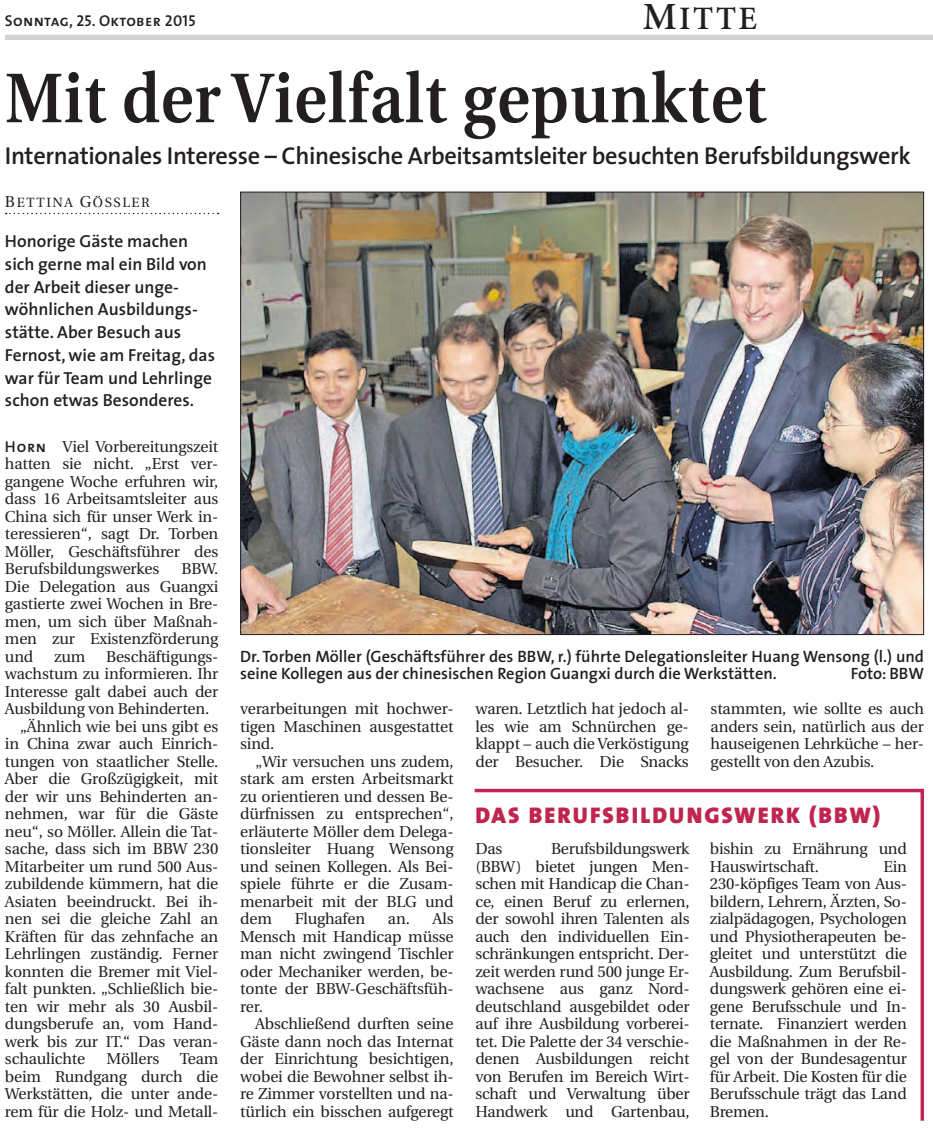
<style>
.page{position:relative;width:933px;height:1146px;background:#fff}
.page>*{position:absolute;margin:0;border:0;box-sizing:border-box;transform-origin:0 0}
.t1{font:600 70px "Utopia";letter-spacing:.015em;color:#231f20;scale:.9 1}
.t2{font:32.73px "Minion Semibold SC850";color:#231f20}
.t3{font:600 24.5px "The Sans";letter-spacing:-.015em;color:#231f20}
.t4{font:900 22.75px "The Sans";letter-spacing:.09em;color:#bf254f}
.t5{font:600 17.5px/22.8px "The Sans";color:#231f20}
.t6{font:600 16.45px/17.5px "The Sans";color:#231f20}
.t7{font:15.75px/17.5px "Utopia";letter-spacing:-.01em;color:#231f20;text-align:justify}
.t8{font:15.75px "The Sans Semi Bold Caps";letter-spacing:.02em;color:#231f20}
.t9{font:13.47px "Utopia Regular SC850";letter-spacing:.12em;color:#231f20}
.s1{font-size:38.5px}
.s2{font-size:15.75px}
.s3{font-family:"The Sans Semi Bold Caps"}
</style>
<div class="page">
<div style="left:5px;top:35px;width:928px;height:5px;background:#d1d2d4"></div>
<svg style="left:6px;top:213px;width:213px;height:1px"></svg>
<img style="left:242px;top:194px;width:680px;height:439px">
<svg style="left:474px;top:788px;width:451px;height:333px"></svg>
<p class="t8" style="left:5px;top:8px;width:192px">Sonntag, 25. Oktober 2015</p>
<p class="t2" style="left:642px;top:2px;width:115px"><span class="s1">M</span>ITTE</p>
<p class="t1" style="left:5px;top:59px;width:847px">Mit der Vielfalt gepunktet</p>
<p class="t3" style="left:5px;top:136px;width:907px">Internationales Interesse – Chinesische Arbeitsamtsleiter besuchten Berufsbildungswerk</p>
<p class="t9" style="left:5px;top:195px;width:146px"><span class="s2">B</span>ETTINA <span class="s2">G</span>ÖSSLER</p>
<p class="t5" style="left:5px;top:229px;width:212px">Honorige Gäste machen sich gerne mal ein Bild von der Arbeit dieser unge&shy;wöhnlichen Ausbildungs&shy;stätte. Aber Besuch aus<br>Fernost, wie am Freitag, das war für Team und Lehrlinge schon etwas Besonderes.</p>
<p class="t7" style="left:5px;top:438px;width:215px"><span class="s3">Horn</span> Viel Vorbereitungszeit hatten sie nicht. „Erst ver&shy;gangene Woche erfuhren wir, dass 16 Arbeitsamtsleiter aus China sich für unser Werk in&shy;teressieren“, sagt Dr. Torben Möller, Geschäftsführer des Berufsbildungswerkes</p>
<p class="t7" style="left:5px;top:560px;width:215px;text-indent:177px">BBW.<br>Die Delegation aus Guangxi gastierte zwei Wochen in Bre&shy;men, um sich über Maßnah&shy;men zur Existenzförderung und</p>
<p class="t7" style="left:54px;top:648px;width:33px">zum</p>
<p class="t7" style="left:106px;top:648px;width:114px">Beschäftigungs-</p>
<p class="t7" style="left:5px;top:665px;width:215px">wachstum zu informieren. Ihr</p>
<p class="t7" style="left:5px;top:683px;width:215px">Interesse galt dabei auch der</p>
<p class="t7" style="left:5px;top:700px;width:206px">Ausbildung von Behinderten.</p>
<p class="t7" style="left:20px;top:718px;width:200px">„Ähnlich wie bei uns gibt es</p>
<p class="t7" style="left:5px;top:735px;width:215px">in China zwar auch Einrich-</p>
<p class="t7" style="left:5px;top:753px;width:215px">tungen von staatlicher Stelle.</p>
<p class="t7" style="left:5px;top:770px;width:215px">Aber die Großzügigkeit, mit</p>
<p class="t7" style="left:5px;top:788px;width:215px">der wir uns Behinderten an-</p>
<p class="t7" style="left:5px;top:805px;width:215px">nehmen, war für die Gäste</p>
<p class="t7" style="left:5px;top:823px;width:215px">neu“, so Möller. Allein die Tat-</p>
<p class="t7" style="left:5px;top:840px;width:215px">sache, dass sich im BBW 230</p>
<p class="t7" style="left:5px;top:858px;width:215px">Mitarbeiter um rund 500 Aus-</p>
<p class="t7" style="left:5px;top:875px;width:215px">zubildende kümmern, hat die</p>
<p class="t7" style="left:5px;top:893px;width:215px">Asiaten beeindruckt. Bei ih-</p>
<p class="t7" style="left:5px;top:910px;width:215px">nen sei die gleiche Zahl an</p>
<p class="t7" style="left:5px;top:928px;width:215px">Kräften für das zehnfache an</p>
<p class="t7" style="left:5px;top:945px;width:215px">Lehrlingen zuständig. Ferner</p>
<p class="t7" style="left:5px;top:963px;width:215px">konnten die Bremer mit Viel-</p>
<p class="t7" style="left:5px;top:980px;width:215px">falt punkten. „Schließlich bie-</p>
<p class="t7" style="left:5px;top:998px;width:215px">ten wir mehr als 30 Ausbil-</p>
<p class="t7" style="left:5px;top:1015px;width:215px">dungsberufe an, vom Hand-</p>
<p class="t7" style="left:5px;top:1033px;width:215px">werk bis zur IT.“ Das veran-</p>
<p class="t7" style="left:5px;top:1050px;width:82px">schaulichte</p>
<p class="t7" style="left:106px;top:1050px;width:54px">Möllers</p>
<p class="t7" style="left:5px;top:1050px;width:215px;text-indent:175px">Team beim Rundgang durch die Werkstätten, die unter ande&shy;rem für die Holz- und Metall-</p>
<p class="t6" style="left:240px;top:647px;width:685px">Dr. Torben Möller (Geschäftsführer des BBW, r.) führte Delegationsleiter Huang Wensong (l.) und seine Kollegen aus der chinesischen Region Guangxi durch die Werkstätten.</p>
<p class="t6" style="left:850px;top:665px;width:75px">Foto: BBW</p>
<p class="t7" style="left:240px;top:700px;width:215px">verarbeitungen mit hochwer-</p>
<p class="t7" style="left:240px;top:718px;width:215px">tigen Maschinen ausgestattet</p>
<p class="t7" style="left:240px;top:735px;width:36px">sind.</p>
<p class="t7" style="left:255px;top:753px;width:200px">„Wir versuchen uns zudem,</p>
<p class="t7" style="left:240px;top:770px;width:215px">stark am ersten Arbeitsmarkt</p>
<p class="t7" style="left:240px;top:788px;width:215px">zu orientieren und dessen Be-</p>
<p class="t7" style="left:240px;top:805px;width:215px">dürfnissen zu entsprechen“,</p>
<p class="t7" style="left:240px;top:823px;width:215px">erläuterte Möller dem Delega-</p>
<p class="t7" style="left:240px;top:840px;width:215px">tionsleiter Huang Wensong</p>
<p class="t7" style="left:240px;top:858px;width:215px">und seinen Kollegen. Als Bei-</p>
<p class="t7" style="left:240px;top:875px;width:215px">spiele führte er die Zusam-</p>
<p class="t7" style="left:240px;top:893px;width:215px">menarbeit mit der BLG und</p>
<p class="t7" style="left:240px;top:910px;width:33px">dem</p>
<p class="t7" style="left:295px;top:910px;width:72px">Flughafen</p>
<p class="t7" style="left:388px;top:910px;width:67px">an. Als</p>
<p class="t7" style="left:240px;top:928px;width:215px">Mensch mit Handicap müsse</p>
<p class="t7" style="left:240px;top:945px;width:215px">man nicht zwingend Tischler</p>
<p class="t7" style="left:240px;top:963px;width:215px">oder Mechaniker werden, be-</p>
<p class="t7" style="left:240px;top:980px;width:215px">tonte der BBW-Geschäftsfüh-</p>
<p class="t7" style="left:240px;top:998px;width:24px">rer.</p>
<p class="t7" style="left:255px;top:1015px;width:200px">Abschließend durften seine</p>
<p class="t7" style="left:240px;top:1033px;width:215px">Gäste dann noch das Internat</p>
<p class="t7" style="left:240px;top:1050px;width:215px">der Einrichtung besichtigen,</p>
<p class="t7" style="left:240px;top:1068px;width:215px">wobei die Bewohner selbst ih-</p>
<p class="t7" style="left:240px;top:1085px;width:215px">re Zimmer vorstellten und na-</p>
<p class="t7" style="left:240px;top:1103px;width:215px">türlich ein bisschen aufgeregt</p>
<p class="t7" style="left:475px;top:700px;width:215px">waren. Letztlich hat jedoch al&shy;les wie am Schnürchen ge&shy;klappt – auch die Verköstigung der Besucher. Die Snacks</p>
<p class="t7" style="left:710px;top:700px;width:215px">stammten, wie sollte es auch anders sein, natürlich aus der hauseigenen Lehrküche – her&shy;gestellt von den Azubis.</p>
<p class="t4" style="left:475px;top:796px;width:406px">DAS BERUFSBILDUNGSWERK (BBW)</p>
<p class="t7" style="left:475px;top:840px;width:216px;text-indent:76px">Berufsbildungswerk (BBW) bietet jungen Men&shy;schen mit Handicap die Chan&shy;ce, einen Beruf zu erlernen, der sowohl ihren Talenten als auch den individuellen Ein&shy;schränkungen entspricht. Der&shy;zeit werden rund 500 junge Er&shy;wachsene aus ganz Nord&shy;deutschland ausgebildet oder auf ihre Ausbildung vorberei&shy;tet. Die Palette der 34 verschie&shy;denen Ausbildungen reicht von Berufen im Bereich Wirt&shy;schaft und Verwaltung über Handwerk und Gartenbau,</p>
<p class="t7" style="left:475px;top:840px;width:28px">Das</p>
<p class="t7" style="left:710px;top:841px;width:198px">bishin zu Ernährung und<br>Hauswirtschaft.</p>
<p class="t7" style="left:710px;top:858px;width:198px;text-indent:174px">Ein 230-köpfiges Team von Aus&shy;bildern, Lehrern, Ärzten, So&shy;zialpädagogen, Psychologen und Physiotherapeuten be&shy;gleitet und unterstützt die Ausbildung. Zum Berufsbil&shy;dungswerk gehören eine ei&shy;gene Berufsschule und In&shy;ternate. Finanziert werden die Maßnahmen in der Re&shy;gel von der Bundesagentur für Arbeit. Die Kosten für die Berufsschule trägt das Land Bremen.</p>
</div>
